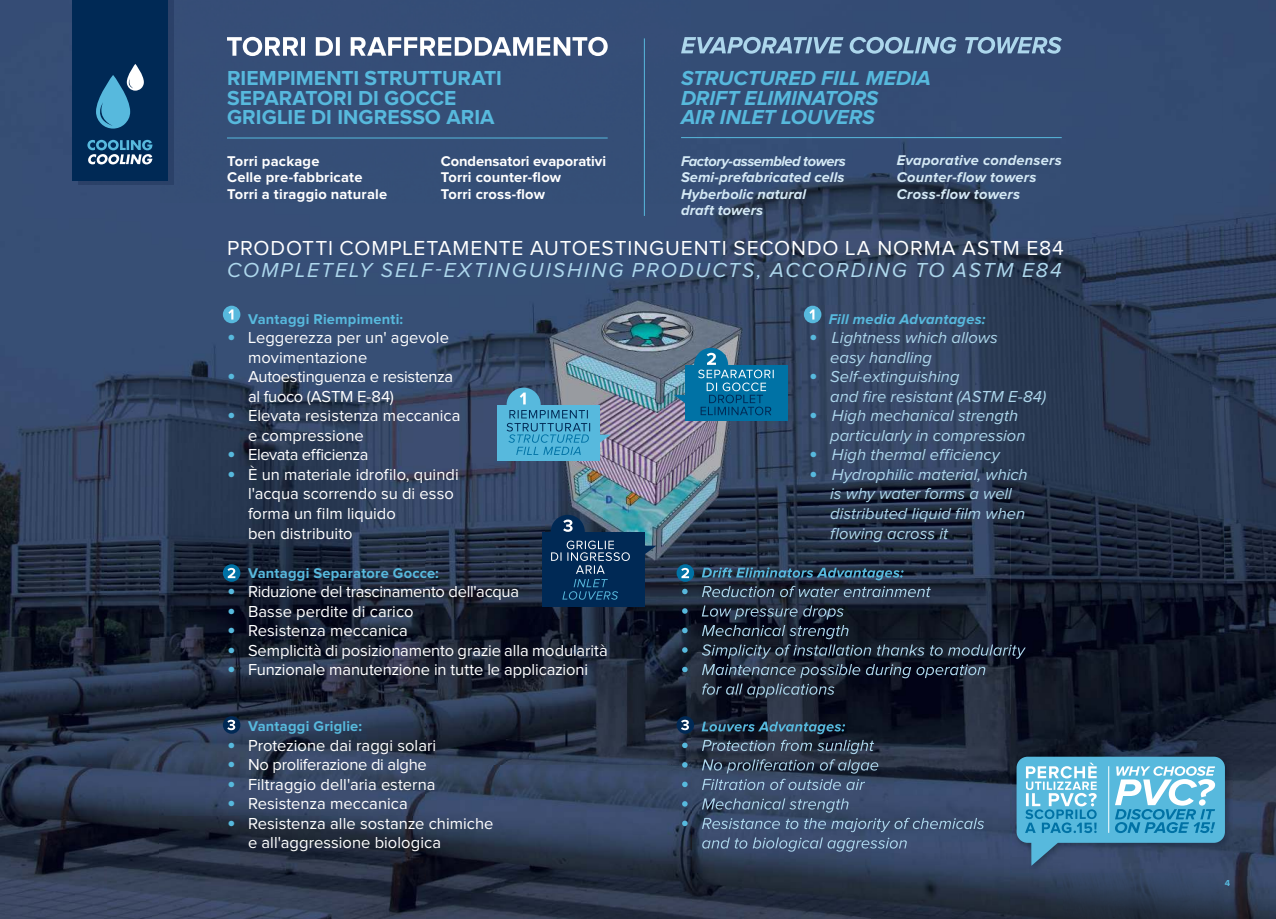
<style>
.page{position:relative;width:1276px;height:919px;background:#fff}
.page>*{position:absolute;margin:0;border:0;box-sizing:border-box;transform-origin:0 0}
.t1{font:700 21px/19.5px "Proxima Nova";letter-spacing:.005em;color:#57b9dd}
.t2{font:21px "Proxima Nova";letter-spacing:.04em;color:#fff}
.t3{font:italic 21px "Proxima Nova";letter-spacing:.095em;color:#add7ec}
.t4{font:italic 700 21px/19.5px "Proxima Nova";letter-spacing:-.005em;color:#57b9dd}
.t5{font:16.5px/19.5px "Proxima Nova";color:#fff}
.t6{font:italic 16.5px/19.5px "Proxima Nova";color:#add7ec}
.t7{font:16.5px/19.5px "Proxima Nova";letter-spacing:-.02em;color:#fff}
.t8{font:italic 700 14.7px/16.5px "Proxima Nova";letter-spacing:.01em;color:#d4e9f5}
.t9{font:700 14.7px/16.5px "Proxima Nova";letter-spacing:.015em;color:#fff}
.t10{font:700 14.7px "Proxima Nova";letter-spacing:.015em;color:#57b9dd}
.t11{font:italic 700 14.7px "Proxima Nova";letter-spacing:.015em;color:#57b9dd}
.t12{font:700 9px "Proxima Nova";color:#57b9dd}
.s1{font-family:"Futura Std";font-size:14.7px;color:#57b9dd}
.s2{font-family:"Futura Std";font-style:normal;font-size:14.7px;color:#57b9dd}
</style>
<div class="page">
<img style="left:0;top:0;width:106px;height:918px">
<div style="left:160px;top:0;width:1063px;height:204px;background:#354d76"></div>
<img style="left:1223px;top:0;width:53px;height:918px">
<img style="left:106px;top:184px;width:54px;height:734px">
<img style="left:159px;top:204px;width:266px;height:714px">
<img style="left:425px;top:204px;width:159px;height:357px">
<img style="left:584px;top:204px;width:532px;height:102px">
<img style="left:1116px;top:204px;width:107px;height:548px">
<img style="left:744px;top:306px;width:266px;height:612px">
<img style="left:1010px;top:306px;width:107px;height:459px">
<img style="left:425px;top:561px;width:266px;height:357px">
<img style="left:691px;top:565px;width:53px;height:353px">
<img style="left:1010px;top:765px;width:53px;height:153px">
<img style="left:1063px;top:872px;width:160px;height:46px">
<svg style="left:682px;top:820px;width:5px;height:6px"></svg>
<svg style="left:702px;top:798px;width:282px;height:53px;background:#465a79"></svg>
<svg style="left:682px;top:801px;width:5px;height:5px"></svg>
<svg style="left:682px;top:781px;width:5px;height:6px"></svg>
<svg style="left:682px;top:762px;width:5px;height:5px"></svg>
<svg style="left:682px;top:742px;width:5px;height:6px"></svg>
<svg style="left:701px;top:721px;width:177px;height:69px;background:#384a5f"></svg>
<svg style="left:702px;top:664px;width:283px;height:33px;background:#273041"></svg>
<svg style="left:682px;top:666px;width:5px;height:6px"></svg>
<svg style="left:682px;top:647px;width:5px;height:5px"></svg>
<svg style="left:702px;top:625px;width:323px;height:33px;background:#25303f"></svg>
<svg style="left:682px;top:627px;width:5px;height:6px"></svg>
<svg style="left:702px;top:605px;width:141px;height:14px;background:#323f50"></svg>
<svg style="left:682px;top:608px;width:5px;height:5px"></svg>
<svg style="left:682px;top:588px;width:5px;height:6px"></svg>
<svg style="left:701px;top:567px;width:230px;height:30px;background:#334a5e"></svg>
<svg style="left:681px;top:37px;width:381px;height:17px;background:#6b8baa"></svg>
<svg style="left:227px;top:37px;width:380px;height:19px"></svg>
<hr style="left:227px;top:138px;width:380px;height:1px;background:#57b9dd">
<hr style="left:681px;top:137px;width:380px;height:1px;background:#57b9dd">
<hr style="left:644px;top:38px;width:1px;height:178px;background:#57b9dd">
<img style="left:546px;top:294px;width:199px;height:271px">
<img style="left:1012px;top:752px;width:220px;height:120px">
<div style="left:497px;top:404px;width:103px;height:56px;background:#57b9dd"></div>
<svg style="left:600px;top:434px;width:11px;height:10px"></svg>
<div style="left:506px;top:387px;width:35px;height:34px;background:#57b9dd;border-radius:50%"></div>
<div style="left:685px;top:365px;width:102px;height:55px;background:#0072a5"></div>
<svg style="left:674px;top:395px;width:11px;height:9px"></svg>
<div style="left:694px;top:348px;width:34px;height:34px;background:#0072a5;border-radius:50%"></div>
<div style="left:542px;top:532px;width:102px;height:74px;background:#002955"></div>
<svg style="left:644px;top:545px;width:12px;height:10px"></svg>
<div style="left:551px;top:514px;width:34px;height:35px;background:#002955;border-radius:50%"></div>
<svg style="left:1016px;top:756px;width:209px;height:109px;background:#5da4c4"></svg>
<img style="left:78px;top:0;width:96px;height:184px">
<div style="left:72px;top:0;width:96px;height:181px;background:#002955"></div>
<svg style="left:551px;top:540px;width:79px;height:33px"></svg>
<div style="left:223px;top:564px;width:17px;height:17px;background:#0072a5;border-radius:50%"></div>
<svg style="left:227px;top:568px;width:8px;height:10px"></svg>
<div style="left:676px;top:564px;width:18px;height:17px;background:#0072a5;border-radius:50%"></div>
<svg style="left:681px;top:568px;width:8px;height:10px"></svg>
<svg style="left:563px;top:519px;width:9px;height:13px"></svg>
<div style="left:223px;top:716px;width:17px;height:17px;background:#002955;border-radius:50%"></div>
<svg style="left:227px;top:719px;width:8px;height:11px"></svg>
<div style="left:676px;top:716px;width:18px;height:17px;background:#002955;border-radius:50%"></div>
<svg style="left:681px;top:719px;width:8px;height:11px"></svg>
<svg style="left:520px;top:392px;width:6px;height:12px"></svg>
<div style="left:223px;top:306px;width:17px;height:17px;background:#57b9dd;border-radius:50%"></div>
<svg style="left:228px;top:309px;width:5px;height:10px"></svg>
<div style="left:804px;top:306px;width:17px;height:17px;background:#57b9dd;border-radius:50%"></div>
<svg style="left:809px;top:309px;width:5px;height:10px"></svg>
<svg style="left:87px;top:140px;width:65px;height:24px"></svg>
<svg style="left:96px;top:64px;width:48px;height:65px"></svg>
<svg style="left:506px;top:410px;width:84px;height:45px"></svg>
<svg style="left:562px;top:579px;width:56px;height:20px"></svg>
<svg style="left:698px;top:353px;width:75px;height:62px"></svg>
<p class="t1" style="left:227px;top:68px;width:276px">RIEMPIMENTI STRUTTURATI<br>SEPARATORI DI GOCCE<br>GRIGLIE DI INGRESSO ARIA</p>
<p class="t4" style="left:681px;top:69px;width:251px">STRUCTURED FILL MEDIA<br>DRIFT ELIMINATORS<br>AIR INLET LOUVERS</p>
<p class="t9" style="left:227px;top:152px;width:162px">Torri package<br>Celle pre-fabbricate<br>Torri a tiraggio naturale</p>
<p class="t9" style="left:441px;top:152px;width:167px">Condensatori evaporativi<br>Torri counter-flow<br>Torri cross-flow</p>
<p class="t8" style="left:681px;top:153px;width:166px">Factory-assembled towers<br>Semi-prefabricated cells<br>Hyberbolic natural<br>draft towers</p>
<p class="t8" style="left:897px;top:153px;width:166px">Evaporative condensers<br>Counter-flow towers<br>Cross-flow towers</p>
<p class="t2" style="left:227px;top:236px;width:838px">PRODOTTI COMPLETAMENTE AUTOESTINGUENTI SECONDO LA NORMA ASTM E84</p>
<p class="t3" style="left:227px;top:260px;width:836px">COMPLETELY SELF-EXTINGUISHING PRODUCTS, ACCORDING TO ASTM E84</p>
<p class="t10" style="left:248px;top:311px;width:157px">Vantaggi Riempimenti:</p>
<p class="t5" style="left:248px;top:328px;width:202px;text-indent:-21px"><span class="s1">•</span> Leggerezza per un' agevole movimentazione</p>
<p class="t7" style="left:248px;top:367px;width:207px;text-indent:-21px"><span class="s1">•</span> Autoestinguenza e resistenza al fuoco (ASTM E-84)</p>
<p class="t5" style="left:248px;top:406px;width:214px;text-indent:-21px"><span class="s1">•</span> Elevata resistenza meccanica e compressione</p>
<p class="t7" style="left:227px;top:445px;width:143px"><span class="s1">•</span> Elevata efficienza</p>
<p class="t5" style="left:248px;top:464px;width:212px;text-indent:-21px"><span class="s1">•</span> È un materiale idrofilo, quindi l'acqua scorrendo su di esso forma un film liquido<br>ben distribuito</p>
<p class="t10" style="left:248px;top:564px;width:192px">Vantaggi Separatore Gocce:</p>
<p class="t7" style="left:227px;top:581px;width:294px"><span class="s1">•</span> Riduzione del trascinamento dell'acqua</p>
<p class="t5" style="left:227px;top:601px;width:188px"><span class="s1">•</span> Basse perdite di carico</p>
<p class="t5" style="left:227px;top:620px;width:182px"><span class="s1">•</span> Resistenza meccanica</p>
<p class="t5" style="left:227px;top:640px;width:382px"><span class="s1">•</span> Semplicità di posizionamento grazie alla modularità</p>
<p class="t5" style="left:227px;top:659px;width:363px"><span class="s1">•</span> Funzionale manutenzione in tutte le applicazioni</p>
<p class="t10" style="left:248px;top:718px;width:115px">Vantaggi Griglie:</p>
<p class="t5" style="left:227px;top:735px;width:211px"><span class="s1">•</span> Protezione dai raggi solari</p>
<p class="t5" style="left:227px;top:755px;width:201px"><span class="s1">•</span> No proliferazione di alghe</p>
<p class="t5" style="left:227px;top:774px;width:210px"><span class="s1">•</span> Filtraggio dell'aria esterna</p>
<p class="t5" style="left:227px;top:794px;width:182px"><span class="s1">•</span> Resistenza meccanica</p>
<p class="t5" style="left:248px;top:813px;width:247px;text-indent:-21px"><span class="s1">•</span> Resistenza alle sostanze chimiche e all'aggressione biologica</p>
<p class="t11" style="left:828px;top:312px;width:158px">Fill media Advantages:</p>
<p class="t6" style="left:830px;top:329px;width:169px;text-indent:-21px"><span class="s2">•</span> Lightness which allows easy handling</p>
<p class="t6" style="left:830px;top:368px;width:217px;text-indent:-21px"><span class="s2">•</span> Self-extinguishing<br>and fire resistant (ASTM E-84)</p>
<p class="t6" style="left:830px;top:407px;width:197px;text-indent:-21px"><span class="s2">•</span> High mechanical strength particularly in compression</p>
<p class="t6" style="left:809px;top:446px;width:192px"><span class="s2">•</span> High thermal efficiency</p>
<p class="t6" style="left:830px;top:465px;width:199px;text-indent:-21px"><span class="s2">•</span> Hydrophilic material, which is why water forms a well distributed liquid film when flowing across it</p>
<p class="t12" style="left:1225px;top:878px;width:7px">4</p>
</div>
